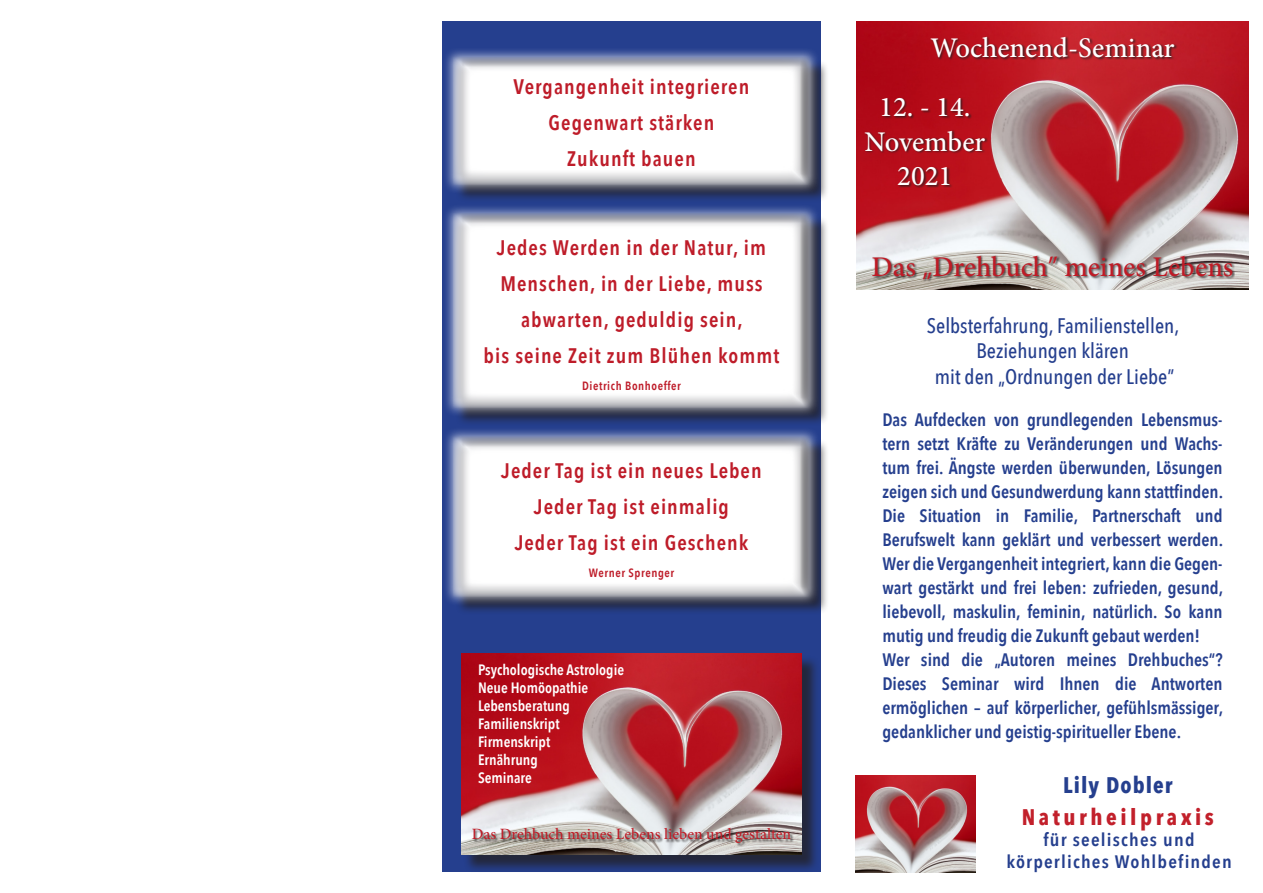
<style>
.page{position:relative;width:1263px;height:893px;background:#fff}
.page>*{position:absolute;margin:0;border:0;box-sizing:border-box;transform-origin:0 0}
.t1{font:500 28.5px "Minion Pro";color:#fff}
.t2{font:500 28.5px "Minion Pro";letter-spacing:-.005em;color:#bf1b26}
.t3{font:700 22.5px "Avenir Next Condensed";letter-spacing:.16em;color:#c2202b}
.t4{font:700 22.5px "Avenir Next Condensed";letter-spacing:.05em;color:#253f8e}
.t5{font:600 21px/36px "Avenir Next Condensed";letter-spacing:.05em;color:#be1c29;text-align:center}
.t6{font:500 21px "Avenir Next Condensed";color:#253f8e}
.t7{font:600 18px/24px "Avenir Next Condensed";color:#253f8e;text-align:justify}
.t8{font:600 18px "Avenir Next Condensed";letter-spacing:.06em;color:#253f8e;scale:1.07 1}
.t9{font:500 15.75px "Minion Pro";color:#bf1b26}
.t10{font:600 15px "Avenir Next Condensed";color:#fff}
.t11{font:600 12px "Avenir Next Condensed";letter-spacing:.05em;color:#be1c29}
.s1{font-family:"Myriad Pro";font-weight:400}
</style>
<div class="page">
<img style="left:857px;top:21px;width:391px;height:268px">
<div style="left:872px;top:255px;width:363px;height:27px;background:#231f20;opacity:.75"></div>
<div style="left:931px;top:36px;width:246px;height:24px;background:#231f20;opacity:.75"></div>
<div style="left:864px;top:98px;width:124px;height:91px;background:#231f20;opacity:.75"></div>
<img style="left:856px;top:776px;width:120px;height:96px">
<div style="left:442px;top:21px;width:379px;height:851px;background:#253f8e"></div>
<div style="left:464px;top:656px;width:356px;height:217px;background:#231f20;opacity:.75"></div>
<img style="left:461px;top:653px;width:340px;height:201px">
<div style="left:455px;top:59px;width:374px;height:144px;background:#231f20;opacity:.75"></div>
<div style="left:443px;top:47px;width:377px;height:147px;background:#fff;opacity:.75"></div>
<div style="left:453px;top:55px;width:359px;height:136px;background:#231f20;opacity:.75"></div>
<div style="left:455px;top:439px;width:374px;height:177px;background:#231f20;opacity:.75"></div>
<div style="left:443px;top:427px;width:377px;height:179px;background:#fff;opacity:.75"></div>
<div style="left:453px;top:435px;width:359px;height:168px;background:#231f20;opacity:.75"></div>
<div style="left:455px;top:216px;width:374px;height:210px;background:#231f20;opacity:.75"></div>
<div style="left:443px;top:203px;width:377px;height:214px;background:#fff;opacity:.75"></div>
<div style="left:453px;top:211px;width:359px;height:202px;background:#231f20;opacity:.75"></div>
<div style="left:472px;top:828px;width:322px;height:18px;background:#231f20;opacity:.75"></div>
<p class="t5" style="left:514px;top:68px;width:237px">Vergangenheit integrieren</p>
<p class="t5" style="left:549px;top:104px;width:167px">Gegenwart stärken</p>
<p class="t5" style="left:567px;top:140px;width:130px">Zukunft bauen</p>
<p class="t5" style="left:497px;top:229px;width:271px">Jedes Werden in der Natur, im<br>Menschen, in der Liebe, muss abwarten, geduldig sein,</p>
<p class="t5" style="left:484px;top:337px;width:297px">bis seine Zeit zum Blühen kommt</p>
<p class="t11" style="left:582px;top:376px;width:100px">Dietrich Bonhoeffer</p>
<p class="t5" style="left:501px;top:452px;width:262px">Jeder Tag ist ein neues Leben</p>
<p class="t5" style="left:534px;top:488px;width:196px">Jeder Tag ist einmalig</p>
<p class="t5" style="left:515px;top:524px;width:235px">Jeder Tag ist ein Geschenk</p>
<p class="t11" style="left:589px;top:562px;width:87px">Werner Sprenger</p>
<p class="t10" style="left:478px;top:657px;width:148px">Psychologische Astrologie</p>
<p class="t10" style="left:478px;top:675px;width:112px">Neue Homöopathie</p>
<p class="t10" style="left:478px;top:693px;width:93px">Lebensberatung</p>
<p class="t10" style="left:478px;top:711px;width:83px">Familienskript</p>
<p class="t10" style="left:478px;top:729px;width:74px">Firmenskript</p>
<p class="t10" style="left:478px;top:747px;width:61px">Ernährung</p>
<p class="t10" style="left:478px;top:765px;width:55px">Seminare</p>
<p class="t9" style="left:472px;top:824px;width:321px">Das Drehbuch meines Lebens lieben und gestalten</p>
<p class="t1" style="left:930px;top:29px;width:246px">Wochenend-Seminar</p>
<p class="t1" style="left:879px;top:88px;width:93px">12. - 14.</p>
<p class="t1" style="left:864px;top:122px;width:122px">November</p>
<p class="t1" style="left:897px;top:156px;width:57px">2021</p>
<p class="t2" style="left:871px;top:247px;width:363px">Das <span class="s1">„</span>Drehbuch<span class="s1">”</span> meines Lebens</p>
<p class="t6" style="left:927px;top:313px;width:254px">Selbsterfahrung, Familienstellen,</p>
<p class="t6" style="left:976px;top:338px;width:154px">Beziehungen klären</p>
<p class="t6" style="left:935px;top:364px;width:241px">mit den „Ordnungen der Liebe”</p>
<p class="t7" style="left:882px;top:407px;width:342px">Das Aufdecken von grundlegenden Lebensmus&shy;tern setzt Kräfte zu Veränderungen und Wachs&shy;tum frei. Ängste werden überwunden, Lösungen zeigen sich und Gesundwerdung kann stattfinden.</p>
<p class="t7" style="left:882px;top:503px;width:342px">Die Situation in Familie, Partnerschaft und Berufswelt kann geklärt und verbessert werden.<br>Wer die Vergangenheit integriert, kann die Gegen&shy;wart gestärkt und frei leben: zufrieden, gesund, liebevoll, maskulin, feminin, natürlich. So kann mutig und freudig die Zukunft gebaut werden!</p>
<p class="t7" style="left:882px;top:647px;width:342px">Wer sind die „Autoren meines Drehbuches“?<br>Dieses Seminar wird Ihnen die Antworten ermöglichen – auf körperlicher, gefühlsmässiger, gedanklicher und geistig-spiritueller Ebene.</p>
<p class="t4" style="left:1063px;top:771px;width:111px">Lily Dobler</p>
<p class="t3" style="left:1022px;top:803px;width:194px">Naturheilpraxis</p>
<p class="t8" style="left:1043px;top:824px;width:143px">für seelisches und</p>
<p class="t8" style="left:1006px;top:846px;width:212px">körperliches Wohlbefinden</p>
</div>
